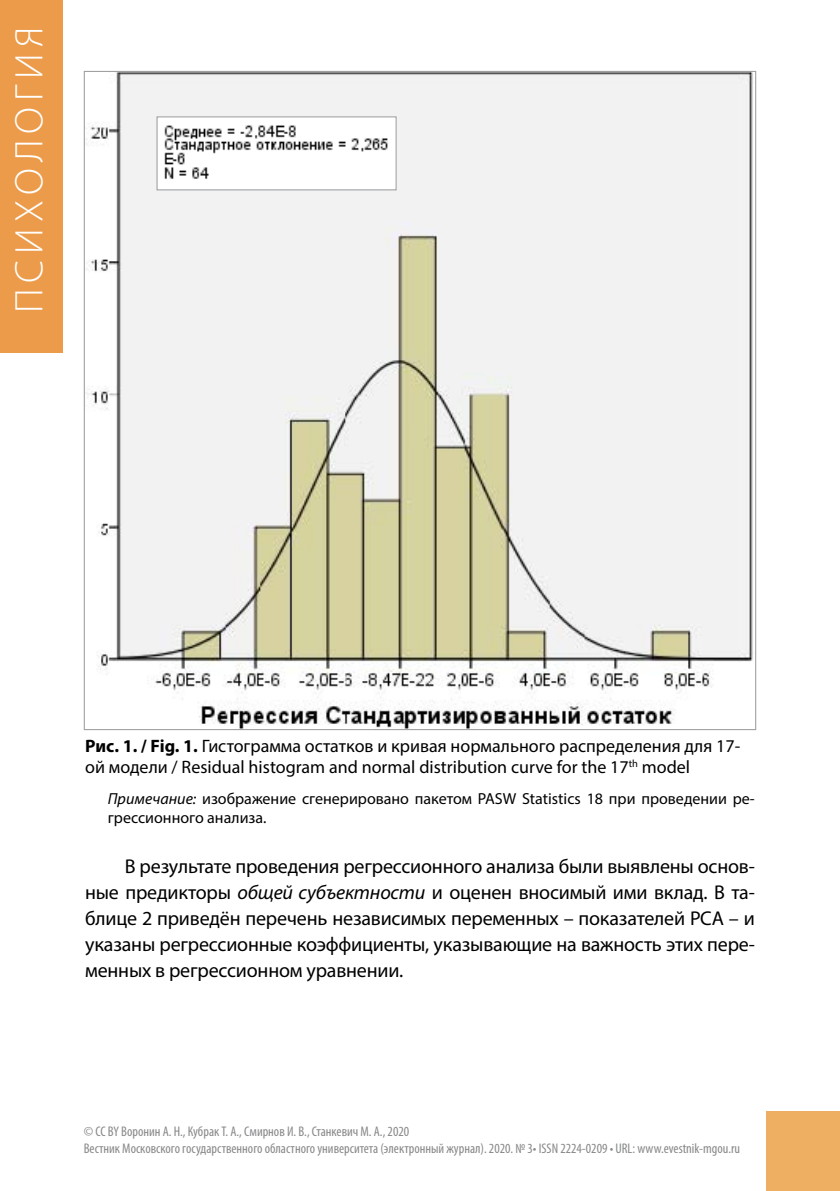
<style>
.page{position:relative;width:840px;height:1191px;background:#fff}
.page>*{position:absolute;margin:0;border:0;box-sizing:border-box;transform-origin:0 0}
.t1{font:300 40px "Myriad Pro";letter-spacing:.15em;color:#fff}
.t2{font:20px/26px "Myriad Pro";letter-spacing:-.01em;color:#000;text-align:justify}
.t3{font:18px/21.6px "Myriad Pro";color:#000}
.t4{font:16px/19.2px "Myriad Pro";color:#000}
.t5{font:condensed 14px/16.8px "Myriad Pro";color:#87888a}
.s1{font-weight:700}
.s2{font-style:italic}
</style>
<div class="page">
<div style="left:765px;top:1111px;width:74px;height:80px;background:#efaf63"></div>
<div style="left:0;top:0;width:62px;height:353px;background:#eb9b49"></div>
<img style="left:86px;top:73px;width:667px;height:655px">
<img style="left:158px;top:118px;width:236px;height:70px">
<div style="left:156px;top:116px;width:240px;height:74px;border:1px solid #9c9e9f"></div>
<h1 class="t1" style="left:5px;top:313px;width:288px;rotate:-90deg">психология</h1>
<p class="t3" style="left:85px;top:734px;width:656px"><span class="s1">Рис. 1. / Fig. 1.</span> Гистограмма остатков и кривая нормального распределения для 17- ой модели / Residual histogram and normal distribution curve for the 17<sup>th</sup> model</p>
<p class="t4" style="left:108px;top:788px;width:648px"><span class="s2">Примечание:</span> изображение сгенерировано пакетом PASW Statistics 18 при проведении ре&shy;грессионного анализа.</p>
<p class="t2" style="left:85px;top:853px;width:671px;text-indent:40px">В результате проведения регрессионного анализа были выявлены основ&shy;ные предикторы <span class="s2">общей субъектности</span> и оценен вносимый ими вклад. В та&shy;блице 2 приведён перечень независимых переменных – показателей РСА – и указаны регрессионные коэффициенты, указывающие на важность этих пере&shy;менных в регрессионном уравнении.</p>
<p class="t5" style="left:84px;top:1123px;width:657px">© CC BY Воронин А. Н., Кубрак Т. А., Смирнов И. В., Станкевич М. А., 2020<br>Вестник Московского государственного областного университета (электронный журнал). 2020. № 3• ISSN 2224-0209 • URL: www.evestnik-mgou.ru</p>
</div>
